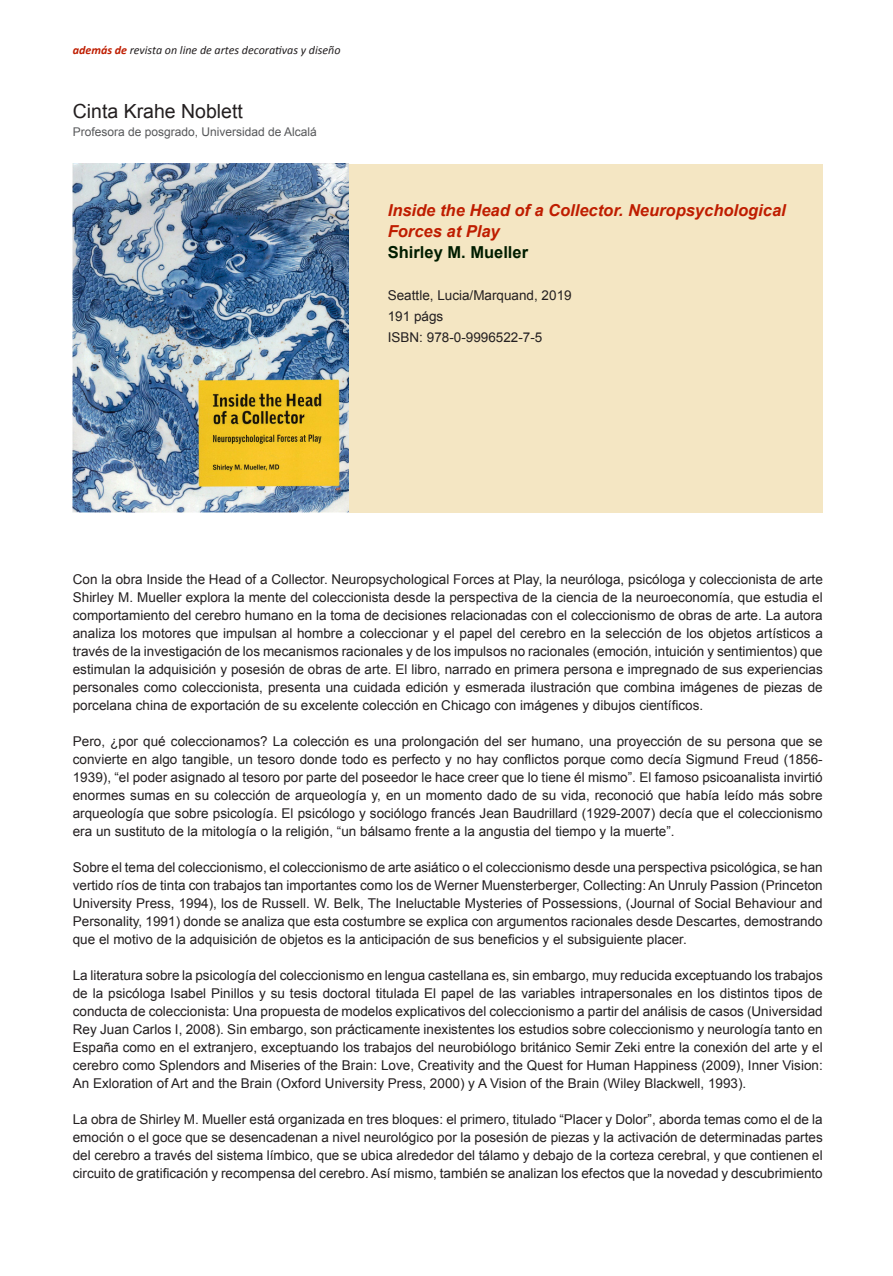
<style>
.page{position:relative;width:893px;height:1276px;background:#fff}
.page>*{position:absolute;margin:0;border:0;box-sizing:border-box;transform-origin:0 0}
.PARRAFOS{font:19.5px "Arial";color:#231f20}
.t1{font:italic 700 16.5px/21px "Arial";color:#bf1d00}
.t2{font:700 16.5px "Arial";color:#001d00}
.PARRAFOS-2{font:13.5px/18px "Arial";color:#231f20;text-align:justify}
.t3{font:italic 12px "Calibri";color:#231f20}
.PARRAFOS-3{font:12px "Arial";color:#57585a}
.s1{font-weight:700;color:#bf1d00}
</style>
<div class="page">
<div style="left:73px;top:164px;width:750px;height:348px;background:#f4e6c3"></div>
<img style="left:73px;top:164px;width:275px;height:348px">
<p class="t3" style="left:73px;top:42px;width:269px"><span class="s1">además de</span> revista on line de artes decorativas y diseño</p>
<p class="PARRAFOS" style="left:73px;top:99px;width:172px">Cinta Krahe Noblett</p>
<p class="PARRAFOS-3" style="left:73px;top:124px;width:246px">Profesora de posgrado, Universidad de Alcalá</p>
<p class="t1" style="left:388px;top:200px;width:399px">Inside the Head of a Collector. Neuropsychological<br>Forces at Play</p>
<p class="t2" style="left:388px;top:241px;width:142px">Shirley M. Mueller</p>
<p class="PARRAFOS-2" style="left:388px;top:287px;width:185px">Seattle, Lucia/Marquand, 2019</p>
<p class="PARRAFOS-2" style="left:388px;top:308px;width:57px">191 págs</p>
<p class="PARRAFOS-2" style="left:388px;top:329px;width:156px">ISBN: 978-0-9996522-7-5</p>
<p class="PARRAFOS-2" style="left:73px;top:570px;width:751px">Con la obra Inside the Head of a Collector. Neuropsychological Forces at Play, la neuróloga, psicóloga y coleccionista de arte Shirley M. Mueller explora la mente del coleccionista desde la perspectiva de la ciencia de la neuroeconomía, que estudia el comportamiento del cerebro humano en la toma de decisiones relacionadas con el coleccionismo de obras de arte. La autora analiza los motores que impulsan al hombre a coleccionar y el papel del cerebro en la selección de los objetos artísticos a través de la investigación de los mecanismos racionales y de los impulsos no racionales (emoción, intuición y sentimientos) que estimulan la adquisición y posesión de obras de arte. El libro, narrado en primera persona e impregnado de sus experiencias personales como coleccionista, presenta una cuidada edición y esmerada ilustración que combina imágenes de piezas de porcelana china de exportación de su excelente colección en Chicago con imágenes y dibujos científicos.</p>
<p class="PARRAFOS-2" style="left:73px;top:732px;width:751px">Pero, ¿por qué coleccionamos? La colección es una prolongación del ser humano, una proyección de su persona que se convierte en algo tangible, un tesoro donde todo es perfecto y no hay conflictos porque como decía Sigmund Freud (1856- 1939), “el poder asignado al tesoro por parte del poseedor le hace creer que lo tiene él mismo”. El famoso psicoanalista invirtió enormes sumas en su colección de arqueología y, en un momento dado de su vida, reconoció que había leído más sobre arqueología que sobre psicología. El psicólogo y sociólogo francés Jean Baudrillard (1929-2007) decía que el coleccionismo era un sustituto de la mitología o la religión, “un bálsamo frente a la angustia del tiempo y la muerte”.</p>
<p class="PARRAFOS-2" style="left:73px;top:858px;width:751px">Sobre el tema del coleccionismo, el coleccionismo de arte asiático o el coleccionismo desde una perspectiva psicológica, se han vertido ríos de tinta con trabajos tan importantes como los de Werner Muensterberger, Collecting: An Unruly Passion (Princeton University Press, 1994), los de Russell. W. Belk, The Ineluctable Mysteries of Possessions, (Journal of Social Behaviour and Personality, 1991) donde se analiza que esta costumbre se explica con argumentos racionales desde Descartes, demostrando que el motivo de la adquisición de objetos es la anticipación de sus beneficios y el subsiguiente placer.</p>
<p class="PARRAFOS-2" style="left:73px;top:966px;width:751px">La literatura sobre la psicología del coleccionismo en lengua castellana es, sin embargo, muy reducida exceptuando los trabajos de la psicóloga Isabel Pinillos y su tesis doctoral titulada El papel de las variables intrapersonales en los distintos tipos de conducta de coleccionista: Una propuesta de modelos explicativos del coleccionismo a partir del análisis de casos (Universidad Rey Juan Carlos I, 2008). Sin embargo, son prácticamente inexistentes los estudios sobre coleccionismo y neurología tanto en España como en el extranjero, exceptuando los trabajos del neurobiólogo británico Semir Zeki entre la conexión del arte y el cerebro como Splendors and Miseries of the Brain: Love, Creativity and the Quest for Human Happiness (2009), Inner Vision:<br>An Exloration of Art and the Brain (Oxford University Press, 2000) y A Vision of the Brain (Wiley Blackwell, 1993).</p>
<p class="PARRAFOS-2" style="left:73px;top:1110px;width:751px">La obra de Shirley M. Mueller está organizada en tres bloques: el primero, titulado “Placer y Dolor”, aborda temas como el de la emoción o el goce que se desencadenan a nivel neurológico por la posesión de piezas y la activación de determinadas partes del cerebro a través del sistema límbico, que se ubica alrededor del tálamo y debajo de la corteza cerebral, y que contienen el circuito de gratificación y recompensa del cerebro. Así mismo, también se analizan los efectos que la novedad y descubrimiento</p>
</div>
